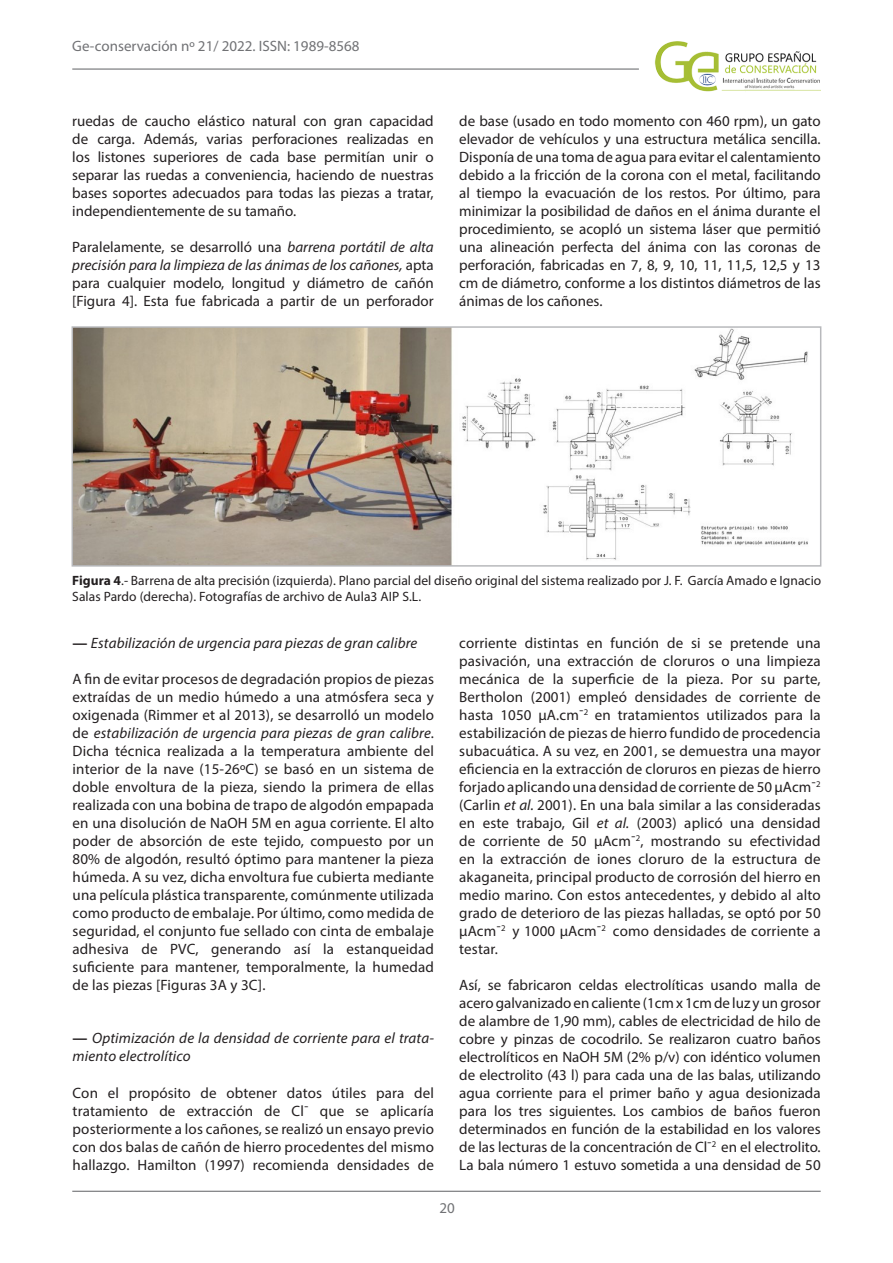
<style>
.page{position:relative;width:893px;height:1263px;background:#fff}
.page>*{position:absolute;margin:0;border:0;box-sizing:border-box;transform-origin:0 0}
.Tipo_de_texto{font:15px/18px "Myriad Pro";color:#231f20;text-align:justify}
.negrita_titulito{font:italic 15px/18px "Myriad Pro";letter-spacing:.01em;color:#231f20}
.Tipo_de_texto-2{font:italic 15px "Myriad Pro";letter-spacing:.01em;color:#231f20}
.t1{font:15px "Myriad Pro";color:#717275}
.Pies_de_foto{font:13.5px/16.5px "Myriad Pro";letter-spacing:.005em;color:#231f20}
.s1{font-style:italic}
.s2{font-weight:700}
.s3{font-weight:700;font-style:normal}
</style>
<div class="page">
<hr style="left:72px;top:68px;width:567px;height:2px;background:#717275">
<hr style="left:72px;top:1191px;width:749px;height:1px;background:#717275">
<img style="left:654px;top:41px;width:167px;height:51px">
<img style="left:75px;top:329px;width:733px;height:235px">
<div style="left:72px;top:326px;width:749px;height:241px;border:2px solid #b8b9bc"></div>
<p class="t1" style="left:72px;top:37px;width:289px">Ge-conservación nº 21/ 2022. ISSN: 1989-8568</p>
<p class="Tipo_de_texto" style="left:72px;top:112px;width:363px">ruedas de caucho elástico natural con gran capacidad de carga. Además, varias perforaciones realizadas en los listones superiores de cada base permitían unir o separar las ruedas a conveniencia, haciendo de nuestras bases soportes adecuados para todas las piezas a tratar, independientemente de su tamaño.</p>
<p class="Tipo_de_texto" style="left:72px;top:238px;width:363px">Paralelamente, se desarrolló una <span class="s1">barrena portátil de alta precisión para la limpieza de las ánimas de los cañones,</span> apta para cualquier modelo, longitud y diámetro de cañón [Figura 4]. Esta fue fabricada a partir de un perforador</p>
<p class="Tipo_de_texto" style="left:459px;top:112px;width:363px">de base (usado en todo momento con 460 rpm), un gato elevador de vehículos y una estructura metálica sencilla.<br>Disponía de una toma de agua para evitar el calentamiento debido a la fricción de la corona con el metal, facilitando al tiempo la evacuación de los restos. Por último, para minimizar la posibilidad de daños en el ánima durante el procedimiento, se acopló un sistema láser que permitió una alineación perfecta del ánima con las coronas de perforación, fabricadas en 7, 8, 9, 10, 11, 11,5, 12,5 y 13 cm de diámetro, conforme a los distintos diámetros de las ánimas de los cañones.</p>
<p class="Pies_de_foto" style="left:72px;top:572px;width:751px"><span class="s2">Figura 4</span>.- Barrena de alta precisión (izquierda). Plano parcial del diseño original del sistema realizado por J. F. García Amado e Ignacio<br>Salas Pardo (derecha). Fotografías de archivo de Aula3 AIP S.L.</p>
<p class="Tipo_de_texto-2" style="left:73px;top:634px;width:346px"><span class="s3">—</span> Estabilización de urgencia para piezas de gran calibre</p>
<p class="Tipo_de_texto" style="left:73px;top:670px;width:363px">A fin de evitar procesos de degradación propios de piezas extraídas de un medio húmedo a una atmósfera seca y oxigenada (Rimmer et al 2013), se desarrolló un modelo de <span class="s1">estabilización de urgencia para piezas de gran calibre</span>.<br>Dicha técnica realizada a la temperatura ambiente del interior de la nave (15-26ºC) se basó en un sistema de doble envoltura de la pieza, siendo la primera de ellas realizada con una bobina de trapo de algodón empapada en una disolución de NaOH 5M en agua corriente. El alto poder de absorción de este tejido, compuesto por un 80% de algodón, resultó óptimo para mantener la pieza húmeda. A su vez, dicha envoltura fue cubierta mediante una película plástica transparente, comúnmente utilizada como producto de embalaje. Por último, como medida de seguridad, el conjunto fue sellado con cinta de embalaje adhesiva de PVC, generando así la estanqueidad suficiente para mantener, temporalmente, la humedad de las piezas [Figuras 3A y 3C].</p>
<p class="negrita_titulito" style="left:73px;top:1029px;width:363px"><span class="s3">—</span> Optimización de la densidad de corriente para el trata&shy;miento electrolítico</p>
<p class="Tipo_de_texto" style="left:73px;top:1084px;width:363px">Con el propósito de obtener datos útiles para del tratamiento de extracción de Cl¯ que se aplicaría posteriormente a los cañones, se realizó un ensayo previo con dos balas de cañón de hierro procedentes del mismo hallazgo. Hamilton (1997) recomienda densidades de</p>
<p class="Tipo_de_texto" style="left:459px;top:634px;width:363px">corriente distintas en función de si se pretende una pasivación, una extracción de cloruros o una limpieza mecánica de la superficie de la pieza. Por su parte, Bertholon (2001) empleó densidades de corriente de hasta 1050 µA.cm¯<sup>2</sup> en tratamientos utilizados para la estabilización de piezas de hierro fundido de procedencia subacuática. A su vez, en 2001, se demuestra una mayor eficiencia en la extracción de cloruros en piezas de hierro forjado aplicando una densidad de corriente de 50 µAcm¯<sup>2 </sup>(Carlin <span class="s1">et al.</span> 2001). En una bala similar a las consideradas en este trabajo, Gil <span class="s1">et al.</span> (2003) aplicó una densidad de corriente de 50 µAcm¯<sup>2</sup>, mostrando su efectividad en la extracción de iones cloruro de la estructura de akaganeita, principal producto de corrosión del hierro en medio marino. Con estos antecedentes, y debido al alto grado de deterioro de las piezas halladas, se optó por 50 µAcm¯<sup>2</sup> y 1000 µAcm¯<sup>2</sup> como densidades de corriente a testar.</p>
<p class="Tipo_de_texto" style="left:459px;top:976px;width:363px">Así, se fabricaron celdas electrolíticas usando malla de acero galvanizado en caliente (1cm x 1cm de luz y un grosor de alambre de 1,90 mm), cables de electricidad de hilo de cobre y pinzas de cocodrilo. Se realizaron cuatro baños electrolíticos en NaOH 5M (2% p/v) con idéntico volumen de electrolito (43 l) para cada una de las balas, utilizando agua corriente para el primer baño y agua desionizada para los tres siguientes. Los cambios de baños fueron determinados en función de la estabilidad en los valores de las lecturas de la concentración de Cl¯<sup>2</sup> en el electrolito.<br>La bala número 1 estuvo sometida a una densidad de 50</p>
<p class="t1" style="left:439px;top:1198px;width:17px">20</p>
</div>
